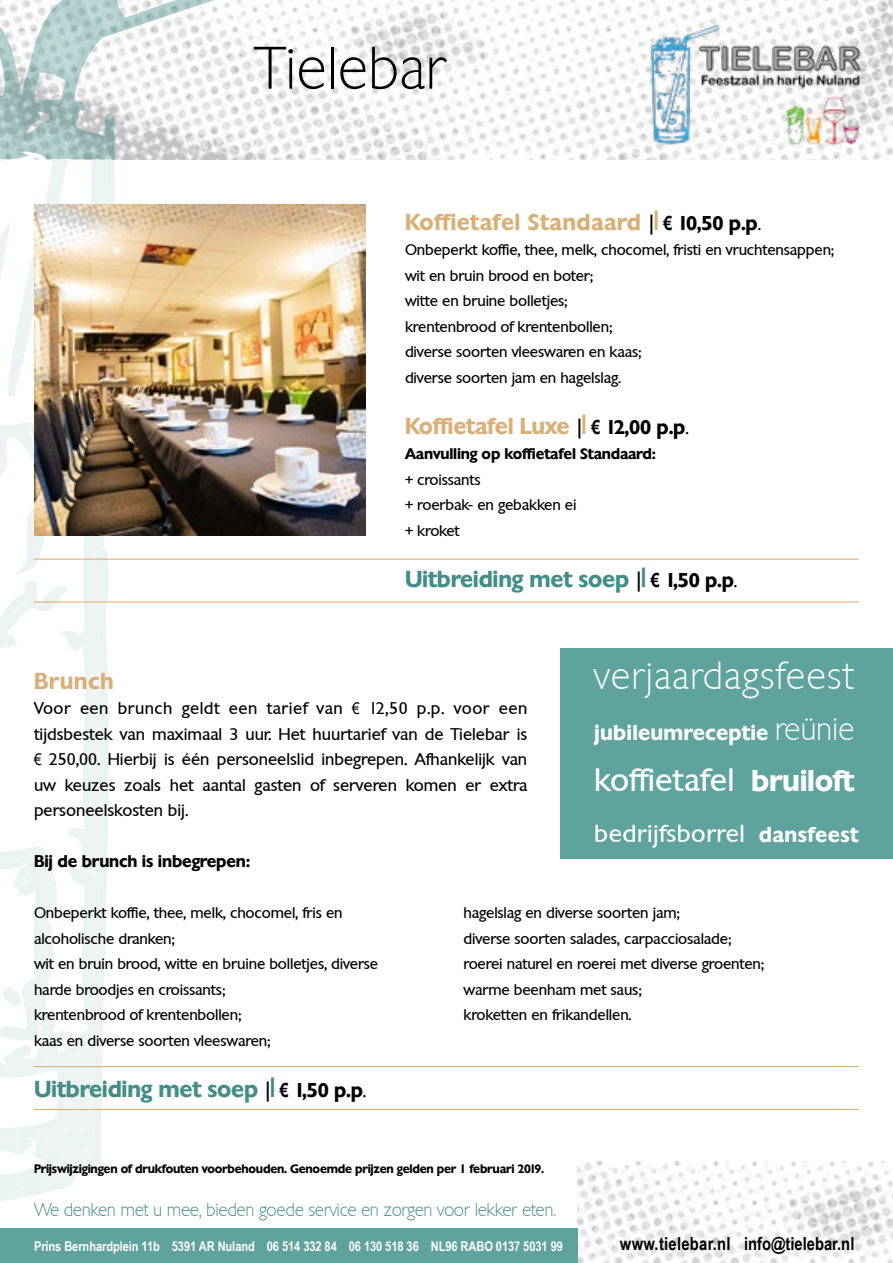
<style>
.page{position:relative;width:893px;height:1263px;background:#fff}
.page>*{position:absolute;margin:0;border:0;box-sizing:border-box;transform-origin:0 0}
.t1{font:200 58.05px "Chantilly";color:#000101}
.t2{font:200 37.5px "Chantilly";letter-spacing:.03em;color:#fff}
.t3{font:31.5px "Chantilly";letter-spacing:.01em;color:#fff}
.t4{font:24px "Chantilly";letter-spacing:.02em;color:#fff}
.t5{font:600 22.5px "Chantilly";letter-spacing:-.01em;color:#428d88}
.t6{font:600 22.5px "Chantilly";letter-spacing:.02em;color:#daaf77}
.t7{font:600 22.5px "Chantilly";letter-spacing:-.01em;color:#daaf77}
.t8{font:600 21px "Chantilly";letter-spacing:.01em;color:#fff}
.t9{font:700 18px "Arial Narrow";color:#000}
.t10{font:200 17.7px "Chantilly";letter-spacing:-.02em;color:#428d88}
.t11{font:16.5px/25.5px "Chantilly";color:#000;text-align:justify}
.t12{font:600 16.5px "Chantilly";letter-spacing:-.01em;color:#000}
.t13{font:15px/25.5px "Chantilly";letter-spacing:-.01em;color:#000}
.t14{font:600 15px "Chantilly";letter-spacing:-.01em;color:#000}
.t15{font:700 13.5px "Arial Narrow";letter-spacing:-.005em;color:#fff}
.t16{font:600 12px "Chantilly";letter-spacing:-.02em;color:#000}
.s1{font-family:"Arial Narrow";font-weight:700;font-size:21px;color:#000}
.s2{font-size:27px}
.s3{font-family:"Arial Narrow";font-weight:700;font-size:19.5px;color:#000}
.s4{font-size:19.5px;color:#000}
.s5{font-weight:400;font-size:16.5px;color:#000}
.s6{font-family:"Arial Narrow"}
.s7{font-weight:200;font-size:31.5px}
.s8{font-weight:600;font-size:29.25px}
.s9{font-weight:600;font-size:21px}
</style>
<div class="page">
<img style="left:577px;top:1162px;width:316px;height:101px">
<div style="left:0;top:1229px;width:577px;height:34px;background:#5fa39f"></div>
<svg style="left:0;top:159px;width:447px;height:1042px"></svg>
<svg style="left:0;top:220px;width:11px;height:93px"></svg>
<svg style="left:0;top:421px;width:68px;height:474px"></svg>
<svg style="left:65px;top:1127px;width:28px;height:37px"></svg>
<img style="left:448px;top:0;width:445px;height:159px">
<svg style="left:0;top:0;width:448px;height:159px"></svg>
<svg style="left:37px;top:113px;width:33px;height:40px"></svg>
<img style="left:34px;top:204px;width:332px;height:332px">
<hr style="left:34px;top:1066px;width:825px;height:1px;background:#daaf77">
<hr style="left:34px;top:1109px;width:825px;height:1px;background:#daaf77">
<div style="left:560px;top:648px;width:333px;height:211px;background:#5fa39f"></div>
<hr style="left:34px;top:559px;width:825px;height:1px;background:#daaf77">
<hr style="left:34px;top:601px;width:825px;height:1px;background:#daaf77">
<img style="left:639px;top:18px;width:233px;height:132px">
<h1 class="t1" style="left:255px;top:33px;width:192px">Tielebar</h1>
<h3 class="t6" style="left:405px;top:207px;width:358px">Koffietafel Standaard <span class="s1">|</span><span class="s2">|</span> <span class="s3">€</span> <span class="s4">10,50 p.p</span><span class="s5">.</span></h3>
<p class="t13" style="left:405px;top:237px;width:431px">Onbeperkt koffie, thee, melk, chocomel, fristi en vruchtensappen; wit en bruin brood en boter;<br>witte en bruine bolletjes;<br>krentenbrood of krentenbollen;<br>diverse soorten vleeswaren en kaas;<br>diverse soorten jam en hagelslag.</p>
<h3 class="t7" style="left:405px;top:411px;width:285px">Koffietafel Luxe <span class="s1">|</span><span class="s2">|</span> <span class="s3">€</span> <span class="s4">12,00 p.p</span><span class="s5">.</span></h3>
<p class="t14" style="left:405px;top:444px;width:252px">Aanvulling op koffietafel Standaard:</p>
<p class="t13" style="left:405px;top:466px;width:173px">+ croissants<br>+ roerbak- en gebakken ei + kroket</p>
<h3 class="t5" style="left:405px;top:564px;width:334px">Uitbreiding met soep <span class="s1">|</span><span class="s2">|</span> <span class="s3">€</span> <span class="s4">1,50 p.p</span><span class="s5">.</span></h3>
<h3 class="t6" style="left:34px;top:666px;width:81px">Brunch</h3>
<p class="t11" style="left:34px;top:695px;width:495px">Voor een brunch geldt een tarief van <span class="s6">€</span> 12,50 p.p. voor een tijdsbestek van maximaal 3 uur. Het huurtarief van de Tielebar is <span class="s6">€</span> 250,00. Hierbij is één personeelslid inbegrepen. Afhankelijk van uw keuzes zoals het aantal gasten of serveren komen er extra personeelskosten bij.</p>
<p class="t12" style="left:34px;top:850px;width:218px">Bij de brunch is inbegrepen:</p>
<h2 class="t2" style="left:594px;top:653px;width:261px">verjaardagsfeest</h2>
<h3 class="t8" style="left:594px;top:718px;width:262px">jubileumreceptie <span class="s7">reünie</span></h3>
<h3 class="t3" style="left:594px;top:760px;width:262px">koffietafel <span class="s8">bruiloft</span></h3>
<h3 class="t4" style="left:594px;top:818px;width:266px">bedrijfsborrel <span class="s9">dansfeest</span></h3>
<p class="t13" style="left:34px;top:900px;width:346px">Onbeperkt koffie, thee, melk, chocomel, fris en alcoholische dranken;<br>wit en bruin brood, witte en bruine bolletjes, diverse harde broodjes en croissants;<br>krentenbrood of krentenbollen;<br>kaas en diverse soorten vleeswaren;</p>
<h3 class="t5" style="left:34px;top:1074px;width:334px">Uitbreiding met soep <span class="s1">|</span><span class="s2">|</span> <span class="s3">€</span> <span class="s4">1,50 p.p</span><span class="s5">.</span></h3>
<p class="t13" style="left:463px;top:900px;width:302px">hagelslag en diverse soorten jam;<br>diverse soorten salades, carpacciosalade; roerei naturel en roerei met diverse groenten; warme beenham met saus;<br>kroketten en frikandellen.</p>
<p class="t16" style="left:34px;top:1161px;width:511px">Prijswijzigingen of drukfouten voorbehouden. Genoemde prijzen gelden per 1 februari 2019.</p>
<p class="t10" style="left:34px;top:1199px;width:524px">We denken met u mee, bieden goede service en zorgen voor lekker eten.</p>
<p class="t15" style="left:34px;top:1235px;width:530px">Prins Bernhardplein 11b 5391 AR Nuland 06 514 332 84 06 130 518 36 NL96 RABO 0137 5031 99</p>
<p class="t9" style="left:620px;top:1230px;width:236px">www.tielebar.nl info@tielebar.nl</p>
</div>
